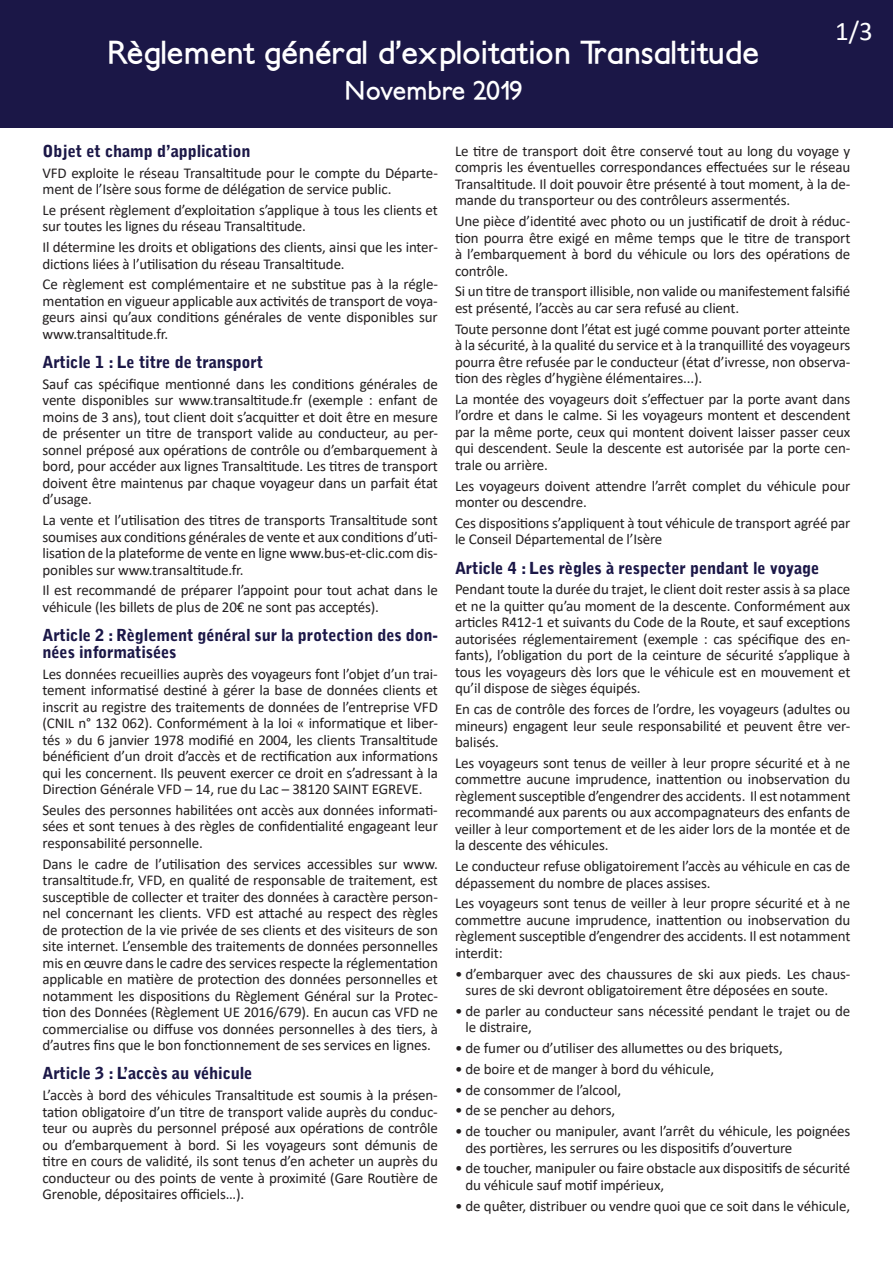
<style>
.page{position:relative;width:893px;height:1263px;background:#fff}
.page>*{position:absolute;margin:0;border:0;box-sizing:border-box;transform-origin:0 0}
.t1{font:700 31.5px "Petita";color:#fff}
.t2{font:27px "Calibri";color:#fff}
.t3{font:700 25.5px "Petita";color:#fff}
.t4{font:900 16.5px/16.5px "Bell Gothic Std";letter-spacing:-.01em;color:#1b1747}
.t5{font:15px/16.5px "Calibri";letter-spacing:-.01em;color:#231f20;text-align:justify}
</style>
<div class="page">
<div style="left:0;top:0;width:893px;height:128px;background:#1b1747"></div>
<h1 class="t1" style="left:108px;top:33px;width:653px">Règlement général d’exploitation Transaltitude</h1>
<h3 class="t3" style="left:344px;top:75px;width:180px">Novembre 2019</h3>
<h2 class="t2" style="left:835px;top:12px;width:39px">1/3</h2>
<p class="t4" style="left:43px;top:143px;width:210px">Objet et champ d’application</p>
<p class="t5" style="left:43px;top:164px;width:397px">VFD exploite le réseau Transaltitude pour le compte du Départe&shy;ment de l’Isère sous forme de délégation de service public.</p>
<p class="t5" style="left:43px;top:201px;width:397px">Le présent règlement d’exploitation s’applique à tous les clients et sur toutes les lignes du réseau Transaltitude.</p>
<p class="t5" style="left:43px;top:239px;width:397px">Il détermine les droits et obligations des clients, ainsi que les inter&shy;dictions liées à l’utilisation du réseau Transaltitude.</p>
<p class="t5" style="left:43px;top:276px;width:397px">Ce règlement est complémentaire et ne substitue pas à la régle&shy;mentation en vigueur applicable aux activités de transport de voya&shy;geurs ainsi qu’aux conditions générales de vente disponibles sur www.transaltitude.fr.</p>
<p class="t4" style="left:43px;top:354px;width:222px">Article 1 : Le titre de transport</p>
<p class="t5" style="left:43px;top:375px;width:397px">Sauf cas spécifique mentionné dans les conditions générales de vente disponibles sur www.transaltitude.fr (exemple : enfant de moins de 3 ans), tout client doit s’acquitter et doit être en mesure de présenter un titre de transport valide au conducteur, au per&shy;sonnel préposé aux opérations de contrôle ou d’embarquement à bord, pour accéder aux lignes Transaltitude. Les titres de transport doivent être maintenus par chaque voyageur dans un parfait état d’usage.</p>
<p class="t5" style="left:43px;top:512px;width:397px">La vente et l’utilisation des titres de transports Transaltitude sont soumises aux conditions générales de vente et aux conditions d’uti&shy;lisation de la plateforme de vente en ligne www.bus-et-clic.com dis&shy;ponibles sur www.transaltitude.fr.</p>
<p class="t5" style="left:43px;top:582px;width:397px">Il est recommandé de préparer l’appoint pour tout achat dans le véhicule (les billets de plus de 20€ ne sont pas acceptés).</p>
<p class="t4" style="left:43px;top:627px;width:397px">Article 2 : Règlement général sur la protection des don&shy;nées informatisées</p>
<p class="t5" style="left:43px;top:665px;width:397px">Les données recueillies auprès des voyageurs font l’objet d’un trai&shy;tement informatisé destiné à gérer la base de données clients et inscrit au registre des traitements de données de l’entreprise VFD (CNIL n° 132 062). Conformément à la loi « informatique et liber&shy;tés » du 6 janvier 1978 modifié en 2004, les clients Transaltitude bénéficient d’un droit d’accès et de rectification aux informations qui les concernent. Ils peuvent exercer ce droit en s’adressant à la Direction Générale VFD – 14, rue du Lac – 38120 SAINT EGREVE.</p>
<p class="t5" style="left:43px;top:801px;width:397px">Seules des personnes habilitées ont accès aux données informati&shy;sées et sont tenues à des règles de confidentialité engageant leur responsabilité personnelle.</p>
<p class="t5" style="left:43px;top:855px;width:397px">Dans le cadre de l’utilisation des services accessibles sur www. transaltitude.fr, VFD, en qualité de responsable de traitement, est susceptible de collecter et traiter des données à caractère person&shy;nel concernant les clients. VFD est attaché au respect des règles de protection de la vie privée de ses clients et des visiteurs de son site internet. L’ensemble des traitements de données personnelles mis en œuvre dans le cadre des services respecte la réglementation applicable en matière de protection des données personnelles et notamment les dispositions du Règlement Général sur la Protec&shy;tion des Données (Règlement UE 2016/679). En aucun cas VFD ne commercialise ou diffuse vos données personnelles à des tiers, à d’autres fins que le bon fonctionnement de ses services en lignes.</p>
<p class="t4" style="left:43px;top:1065px;width:211px">Article 3 : L’accès au véhicule</p>
<p class="t5" style="left:43px;top:1086px;width:397px">L’accès à bord des véhicules Transaltitude est soumis à la présen&shy;tation obligatoire d’un titre de transport valide auprès du conduc&shy;teur ou auprès du personnel préposé aux opérations de contrôle ou d’embarquement à bord. Si les voyageurs sont démunis de titre en cours de validité, ils sont tenus d’en acheter un auprès du conducteur ou des points de vente à proximité (Gare Routière de Grenoble, dépositaires officiels…).</p>
<p class="t5" style="left:455px;top:142px;width:397px">Le titre de transport doit être conservé tout au long du voyage y compris les éventuelles correspondances effectuées sur le réseau Transaltitude. Il doit pouvoir être présenté à tout moment, à la de&shy;mande du transporteur ou des contrôleurs assermentés.</p>
<p class="t5" style="left:455px;top:212px;width:397px">Une pièce d’identité avec photo ou un justificatif de droit à réduc&shy;tion pourra être exigé en même temps que le titre de transport à l’embarquement à bord du véhicule ou lors des opérations de contrôle.</p>
<p class="t5" style="left:455px;top:283px;width:397px">Si un titre de transport illisible, non valide ou manifestement falsifié est présenté, l’accès au car sera refusé au client.</p>
<p class="t5" style="left:455px;top:320px;width:397px">Toute personne dont l’état est jugé comme pouvant porter atteinte à la sécurité, à la qualité du service et à la tranquillité des voyageurs pourra être refusée par le conducteur (état d’ivresse, non observa&shy;tion des règles d’hygiène élémentaires...).</p>
<p class="t5" style="left:455px;top:390px;width:397px">La montée des voyageurs doit s’effectuer par la porte avant dans l’ordre et dans le calme. Si les voyageurs montent et descendent par la même porte, ceux qui montent doivent laisser passer ceux qui descendent. Seule la descente est autorisée par la porte cen&shy;trale ou arrière.</p>
<p class="t5" style="left:455px;top:477px;width:397px">Les voyageurs doivent attendre l’arrêt complet du véhicule pour monter ou descendre.</p>
<p class="t5" style="left:455px;top:514px;width:397px">Ces dispositions s’appliquent à tout véhicule de transport agréé par le Conseil Départemental de l’Isère</p>
<p class="t4" style="left:455px;top:560px;width:366px">Article 4 : Les règles à respecter pendant le voyage</p>
<p class="t5" style="left:455px;top:581px;width:397px">Pendant toute la durée du trajet, le client doit rester assis à sa place et ne la quitter qu’au moment de la descente. Conformément aux articles R412-1 et suivants du Code de la Route, et sauf exceptions autorisées réglementairement (exemple : cas spécifique des en&shy;fants), l’obligation du port de la ceinture de sécurité s’applique à tous les voyageurs dès lors que le véhicule est en mouvement et qu’il dispose de sièges équipés.</p>
<p class="t5" style="left:455px;top:700px;width:397px">En cas de contrôle des forces de l’ordre, les voyageurs (adultes ou mineurs) engagent leur seule responsabilité et peuvent être ver&shy;balisés.</p>
<p class="t5" style="left:455px;top:754px;width:397px">Les voyageurs sont tenus de veiller à leur propre sécurité et à ne commettre aucune imprudence, inattention ou inobservation du règlement susceptible d’engendrer des accidents. Il est notamment recommandé aux parents ou aux accompagnateurs des enfants de veiller à leur comportement et de les aider lors de la montée et de la descente des véhicules.</p>
<p class="t5" style="left:455px;top:857px;width:397px">Le conducteur refuse obligatoirement l’accès au véhicule en cas de dépassement du nombre de places assises.</p>
<p class="t5" style="left:455px;top:895px;width:397px">Les voyageurs sont tenus de veiller à leur propre sécurité et à ne commettre aucune imprudence, inattention ou inobservation du règlement susceptible d’engendrer des accidents. Il est notamment interdit:</p>
<p class="t5" style="left:466px;top:965px;width:386px;text-indent:-11px">• d’embarquer avec des chaussures de ski aux pieds. Les chaus&shy;sures de ski devront obligatoirement être déposées en soute.</p>
<p class="t5" style="left:466px;top:1002px;width:386px;text-indent:-11px">• de parler au conducteur sans nécessité pendant le trajet ou de le distraire,</p>
<p class="t5" style="left:455px;top:1039px;width:329px">• de fumer ou d’utiliser des allumettes ou des briquets,</p>
<p class="t5" style="left:455px;top:1060px;width:261px">• de boire et de manger à bord du véhicule,</p>
<p class="t5" style="left:455px;top:1081px;width:168px">• de consommer de l’alcool,</p>
<p class="t5" style="left:455px;top:1102px;width:162px">• de se pencher au dehors,</p>
<p class="t5" style="left:466px;top:1122px;width:386px;text-indent:-11px">• de toucher ou manipuler, avant l’arrêt du véhicule, les poignées des portières, les serrures ou les dispositifs d’ouverture</p>
<p class="t5" style="left:466px;top:1160px;width:386px;text-indent:-11px">• de toucher, manipuler ou faire obstacle aux dispositifs de sécurité du véhicule sauf motif impérieux,</p>
<p class="t5" style="left:455px;top:1197px;width:397px">• de quêter, distribuer ou vendre quoi que ce soit dans le véhicule,</p>
</div>
